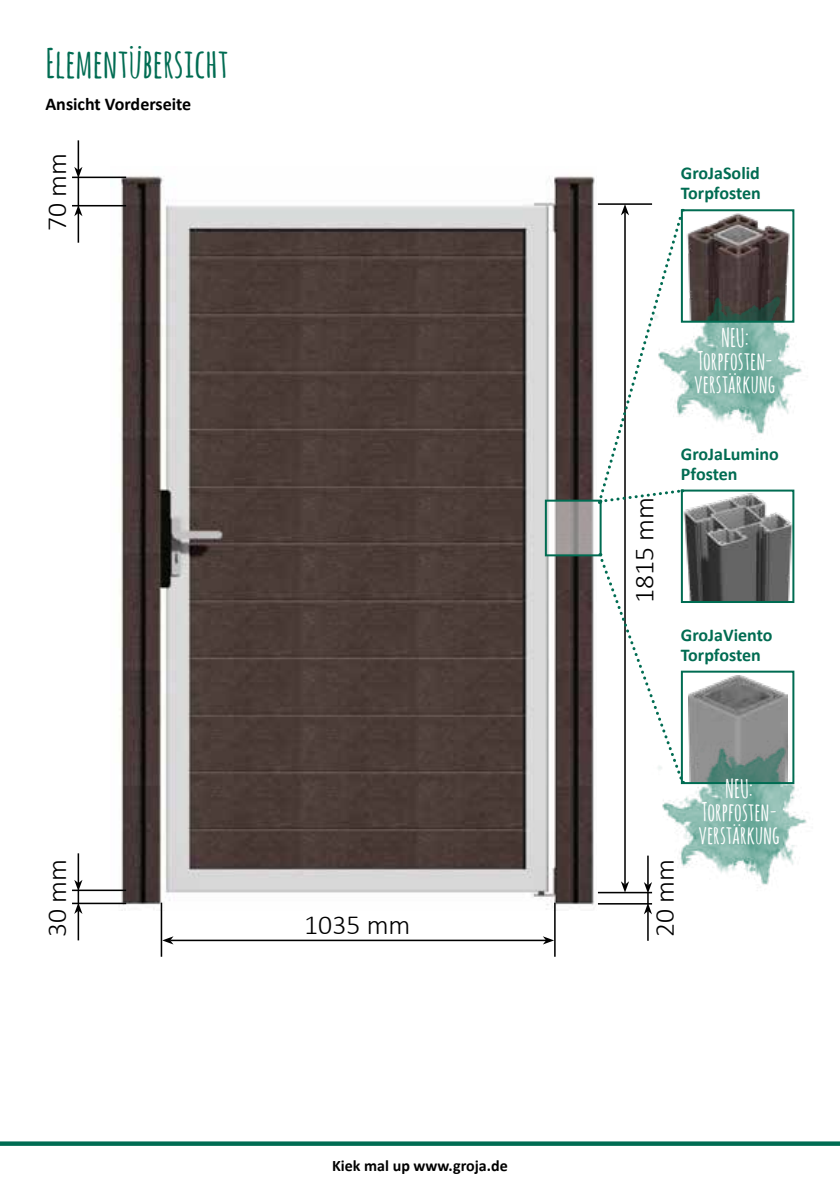
<style>
.page{position:relative;width:840px;height:1191px;background:#fff}
.page>*{position:absolute;margin:0;border:0;box-sizing:border-box;transform-origin:0 0}
.t1{font:700 40px "Amatic SC";color:#006c52}
.t2{font:300 27.6px "Calibri";color:#000}
.t3{font:700 25.2px/23.2px "Amatic SC";letter-spacing:-.005em;color:#fff;text-align:center;scale:.96 1}
.t4{font:700 18px/20px "Calibri";color:#006c52}
.t5{font:700 18px "Calibri";color:#000}
.t6{font:700 16px "Calibri";color:#000}
</style>
<div class="page">
<svg style="left:0;top:1141px;width:839px;height:4px;background:#1b7b64"></svg>
<img style="left:110px;top:175px;width:485px;height:736px">
<hr style="left:72px;top:177px;width:54px;height:1px;background:#000">
<hr style="left:72px;top:205px;width:54px;height:1px;background:#000">
<hr style="left:78px;top:140px;width:1px;height:30px;background:#000">
<hr style="left:78px;top:213px;width:1px;height:30px;background:#000">
<svg style="left:74px;top:167px;width:8px;height:49px"></svg>
<hr style="left:72px;top:889px;width:54px;height:2px;background:#000">
<hr style="left:72px;top:902px;width:54px;height:2px;background:#000">
<hr style="left:78px;top:853px;width:1px;height:30px;background:#000">
<hr style="left:78px;top:910px;width:1px;height:30px;background:#000">
<svg style="left:74px;top:879px;width:8px;height:35px"></svg>
<hr style="left:161px;top:902px;width:1px;height:54px;background:#000">
<hr style="left:554px;top:902px;width:1px;height:54px;background:#000">
<hr style="left:170px;top:939px;width:375px;height:2px;background:#000">
<svg style="left:162px;top:936px;width:11px;height:8px"></svg>
<svg style="left:542px;top:936px;width:12px;height:8px"></svg>
<hr style="left:597px;top:203px;width:54px;height:2px;background:#000">
<hr style="left:597px;top:891px;width:54px;height:2px;background:#000">
<hr style="left:624px;top:212px;width:1px;height:672px;background:#000">
<svg style="left:620px;top:881px;width:8px;height:11px"></svg>
<hr style="left:597px;top:903px;width:54px;height:1px;background:#000">
<hr style="left:646px;top:855px;width:2px;height:30px;background:#000">
<hr style="left:646px;top:911px;width:2px;height:29px;background:#000">
<svg style="left:643px;top:882px;width:8px;height:32px"></svg>
<svg style="left:547px;top:502px;width:48px;height:51px;background:#b1acac"></svg>
<div style="left:544px;top:499px;width:57px;height:57px;border:2px solid #006c52"></div>
<img style="left:686px;top:213px;width:104px;height:66px">
<div style="left:680px;top:209px;width:114px;height:114px;border:2px solid #006c52"></div>
<img style="left:683px;top:493px;width:108px;height:107px">
<div style="left:680px;top:489px;width:114px;height:114px;border:2px solid #006c52"></div>
<img style="left:688px;top:675px;width:98px;height:55px">
<div style="left:680px;top:670px;width:114px;height:114px;border:2px solid #006c52"></div>
<svg style="left:597px;top:204px;width:88px;height:300px"></svg>
<svg style="left:597px;top:553px;width:88px;height:231px"></svg>
<img style="left:646px;top:279px;width:156px;height:169px">
<img style="left:651px;top:730px;width:156px;height:164px">
<h1 class="t1" style="left:45px;top:35px;width:185px">Elementübersicht</h1>
<p class="t5" style="left:45px;top:93px;width:147px">Ansicht Vorderseite</p>
<h2 class="t2" style="left:40px;top:231px;width:80px;rotate:-90deg">70 mm</h2>
<h2 class="t2" style="left:40px;top:937px;width:80px;rotate:-90deg">30 mm</h2>
<h2 class="t2" style="left:304px;top:907px;width:108px">1035 mm</h2>
<p class="t6" style="left:332px;top:1155px;width:177px">Kiek mal up www.groja.de</p>
<p class="t4" style="left:680px;top:163px;width:81px">GroJaSolid<br>Torpfosten</p>
<h3 class="t3" style="left:694px;top:325px;width:86px">NEU:<br>Torpfosten&shy;verstärkung</h3>
<h2 class="t2" style="left:626px;top:603px;width:108px;rotate:-90deg">1815 mm</h2>
<p class="t4" style="left:680px;top:444px;width:99px">GroJaLumino<br>Pfosten</p>
<p class="t4" style="left:680px;top:625px;width:93px">GroJaViento<br>Torpfosten</p>
<h3 class="t3" style="left:698px;top:776px;width:86px">NEU:<br>Torpfosten&shy;verstärkung</h3>
<h2 class="t2" style="left:647px;top:937px;width:80px;rotate:-90deg">20 mm</h2>
</div>
